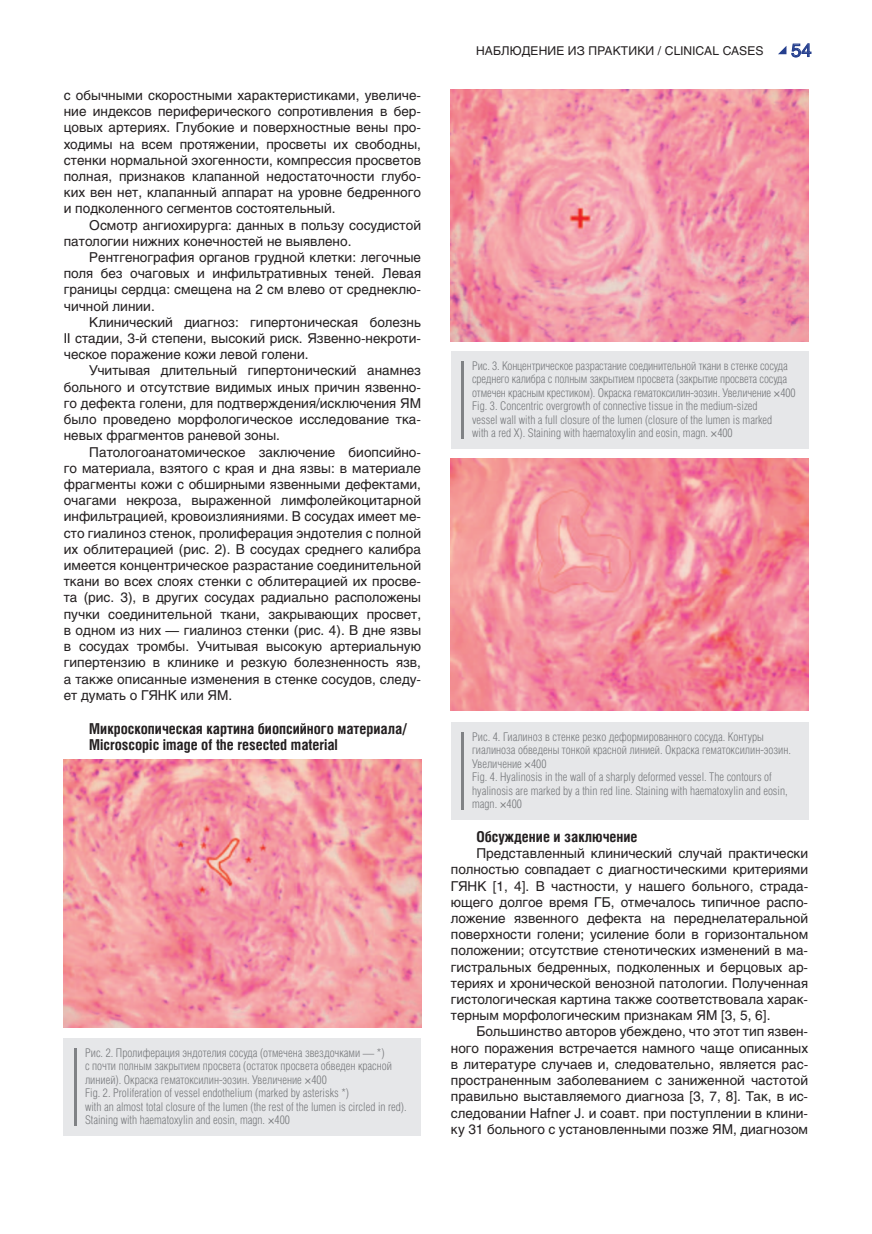
<style>
.page{position:relative;width:872px;height:1234px;background:#fff}
.page>*{position:absolute;margin:0;border:0;box-sizing:border-box;transform-origin:0 0}
.t1{font:18px "Helios C";color:#253f8e}
.t2{font:700 15px/16.2px "Helios Cond C";color:#231f20}
.t3{font:13.5px/16.2px "Helios C";color:#231f20;text-align:justify}
.t4{font:12px/13.5px "Helios Cond Light C";color:#787a7d}
.t5{font:12px "Helios C";letter-spacing:.01em;color:#231f20}
.s1{font-family:"Minion Pro";font-weight:700;font-stretch:condensed}
</style>
<div class="page">
<svg style="left:778px;top:43px;width:33px;height:15px"></svg>
<img style="left:64px;top:759px;width:357px;height:267px">
<img style="left:451px;top:89px;width:357px;height:252px">
<img style="left:451px;top:458px;width:357px;height:252px">
<div style="left:64px;top:1037px;width:357px;height:98px;background:#e6e7e9"></div>
<div style="left:451px;top:351px;width:357px;height:97px;background:#e6e7e9"></div>
<div style="left:451px;top:722px;width:357px;height:97px;background:#e6e7e9"></div>
<hr style="left:74px;top:1047px;width:3px;height:78px;background:#808285">
<hr style="left:461px;top:361px;width:2px;height:77px;background:#808285">
<hr style="left:461px;top:731px;width:2px;height:78px;background:#808285">
<p class="t3" style="left:64px;top:87px;width:359px">с обычными скоростными характеристиками, увеличе&shy;ние индексов периферического сопротивления в бер&shy;цовых артериях. Глубокие и поверхностные вены про&shy;ходимы на всем протяжении, просветы их свободны, стенки нормальной эхогенности, компрессия просветов полная, признаков клапанной недостаточности глубо&shy;ких вен нет, клапанный аппарат на уровне бедренного и подколенного сегментов состоятельный.</p>
<p class="t3" style="left:64px;top:216px;width:359px;text-indent:26px">Осмотр ангиохирурга: данных в пользу сосудистой патологии нижних конечностей не выявлено.</p>
<p class="t3" style="left:64px;top:249px;width:359px;text-indent:26px">Рентгенография органов грудной клетки: легочные поля без очаговых и инфильтративных теней. Левая границы сердца: смещена на 2 см влево от среднеклю&shy;чичной линии.</p>
<p class="t3" style="left:64px;top:314px;width:359px;text-indent:26px">Клинический диагноз: гипертоническая болезнь II стадии, 3-й степени, высокий риск. Язвенно-некроти&shy;ческое поражение кожи левой голени.</p>
<p class="t3" style="left:64px;top:362px;width:359px;text-indent:26px">Учитывая длительный гипертонический анамнез больного и отсутствие видимых иных причин язвенно&shy;го дефекта голени, для подтверждения/исключения ЯМ было проведено морфологическое исследование тка&shy;невых фрагментов раневой зоны.</p>
<p class="t3" style="left:64px;top:443px;width:359px;text-indent:26px">Патологоанатомическое заключение биопсийно&shy;го материала, взятого с края и дна язвы: в материале фрагменты кожи с обширными язвенными дефектами, очагами некроза, выраженной лимфолейкоцитарной инфильтрацией, кровоизлияниями. В сосудах имеет ме&shy;сто гиалиноз стенок, пролиферация эндотелия с полной их облитерацией (рис. 2). В сосудах среднего калибра имеется концентрическое разрастание соединительной ткани во всех слоях стенки с облитерацией их просве&shy;та (рис. 3), в других сосудах радиально расположены пучки соединительной ткани, закрывающих просвет, в одном из них — гиалиноз стенки (рис. 4). В дне язвы в сосудах тромбы. Учитывая высокую артериальную гипертензию в клинике и резкую болезненность язв, а также описанные изменения в стенке сосудов, следу&shy;ет думать о ГЯНК или ЯМ.</p>
<p class="t2" style="left:89px;top:720px;width:319px">Микроскопическая картина биопсийного материала/<br>Microscopic image of the resected material</p>
<p class="t4" style="left:85px;top:1045px;width:323px">Рис. 2. Пролиферация эндотелия сосуда (отмечена звездочками — *)<br>с почти полным закрытием просвета (остаток просвета обведен красной линией). Окраска гематоксилин-эозин. Увеличение <span class="s1">×</span>400<br>Fig. 2. Proliferation of vessel endothelium (marked by asterisks *)<br>with an almost total closure of the lumen (the rest of the lumen is circled in red).<br>Staining with haematoxylin and eosin, magn. <span class="s1">×</span>400</p>
<p class="t5" style="left:476px;top:43px;width:289px">НАБЛЮДЕНИЕ ИЗ ПРАКТИКИ / CLINICAL CASES</p>
<h1 class="t1" style="left:791px;top:39px;width:22px">54</h1>
<p class="t4" style="left:472px;top:358px;width:325px">Рис. 3. Концентрическое разрастание соединительной ткани в стенке сосуда среднего калибра с полным закрытием просвета (закрытие просвета сосуда отмечен красным крестиком). Окраска гематоксилин-эозин. Увеличение <span class="s1">×</span>400<br>Fig. 3. Concentric overgrowth of connective tissue in the medium-sized<br>vessel wall with a full closure of the lumen (closure of the lumen is marked<br>with a red Х). Staining with haematoxylin and eosin, magn. <span class="s1">×</span>400</p>
<p class="t4" style="left:472px;top:729px;width:320px">Рис. 4. Гиалиноз в стенке резко деформированного сосуда. Контуры гиалиноза обведены тонкой красной линией. Окраска гематоксилин-эозин.<br>Увеличение <span class="s1">×</span>400<br>Fig. 4. Hyalinosis in the wall of a sharply deformed vessel. The contours of hyalinosis are marked by a thin red line. Staining with haematoxylin and eosin, magn. <span class="s1">×</span>400</p>
<p class="t2" style="left:476px;top:827px;width:163px">Обсуждение и заключение</p>
<p class="t3" style="left:451px;top:844px;width:359px;text-indent:26px">Представленный клинический случай практически полностью совпадает с диагностическими критериями ГЯНК [1, 4]. В частности, у нашего больного, страда&shy;ющего долгое время ГБ, отмечалось типичное распо&shy;ложение язвенного дефекта на переднелатеральной поверхности голени; усиление боли в горизонтальном положении; отсутствие стенотических изменений в ма&shy;гистральных бедренных, подколенных и берцовых ар&shy;териях и хронической венозной патологии. Полученная гистологическая картина также соответствовала харак&shy;терным морфологическим признакам ЯМ [3, 5, 6].</p>
<p class="t3" style="left:451px;top:1023px;width:359px;text-indent:26px">Большинство авторов убеждено, что этот тип язвен&shy;ного поражения встречается намного чаще описанных в литературе случаев и, следовательно, является рас&shy;пространенным заболеванием с заниженной частотой правильно выставляемого диагноза [3, 7, 8]. Так, в ис&shy;следовании Hafner J. и соавт. при поступлении в клини&shy;ку 31 больного с установленными позже ЯМ, диагнозом</p>
</div>
